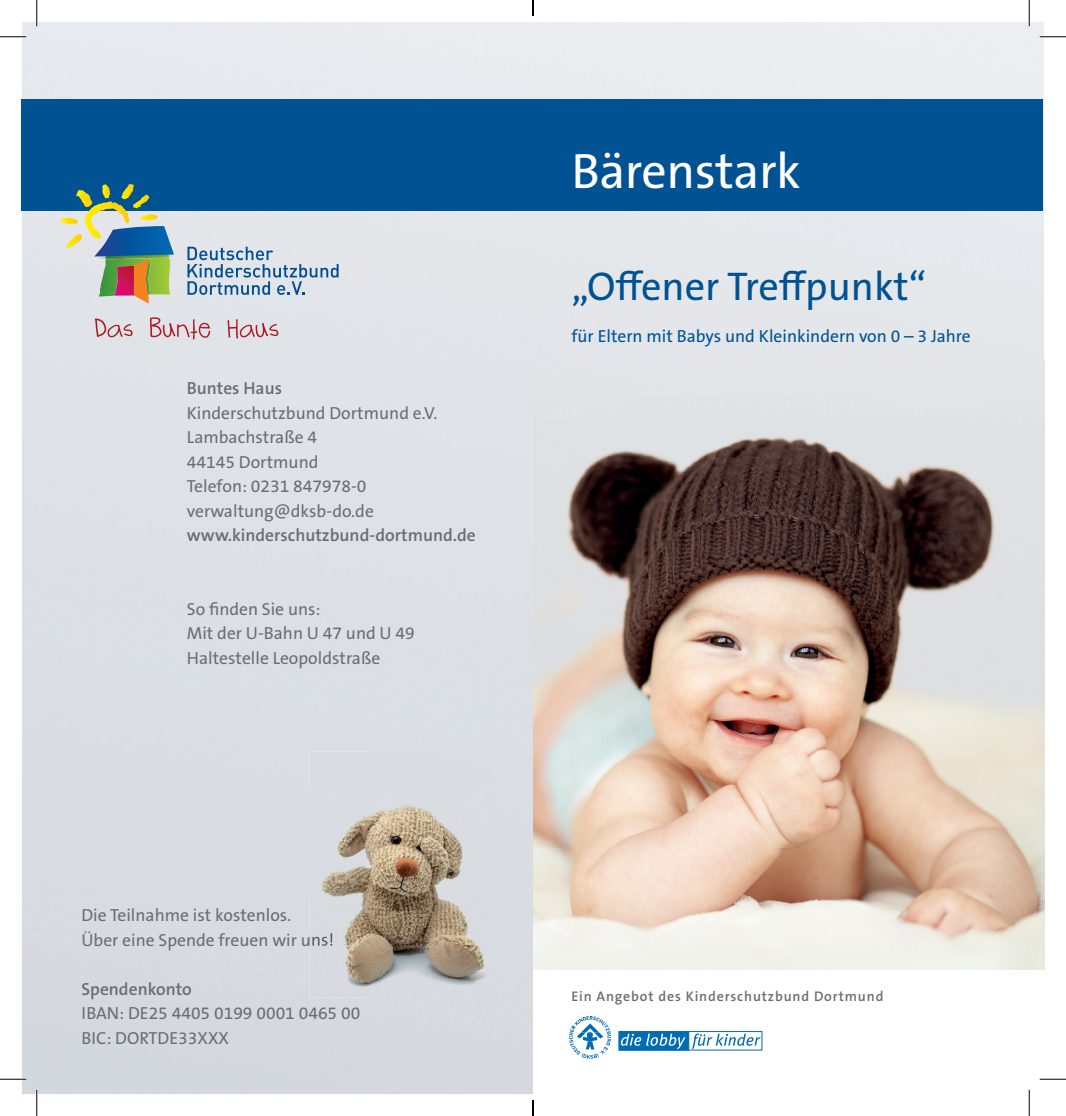
<style>
.page{position:relative;width:1066px;height:1116px;background:#fff}
.page>*{position:absolute;margin:0;border:0;box-sizing:border-box;transform-origin:0 0}
.t1{font:49.88px "The Sans B W5 Plain";letter-spacing:-.01em;color:#fff}
.t2{font:40.25px "The Sans B W5 Plain";color:#005293}
.t3{font:17.5px/24.5px "The Sans B W5 Plain";color:#6c6d70}
.t4{font:600 17.5px "The Sans B W6";color:#6c6d70}
.t5{font:17.5px "The Sans B W5 Plain";color:#005293}
.t6{font:600 14px "The Sans B W6";letter-spacing:.06em;color:#6c6d70}
</style>
<div class="page">
<img style="left:22px;top:22px;width:1022px;height:1071px">
<img style="left:533px;top:359px;width:511px;height:610px">
<div style="left:533px;top:969px;width:511px;height:124px;background:#fff"></div>
<div style="left:22px;top:99px;width:1021px;height:111px;background:#005293"></div>
<svg style="left:689px;top:1031px;width:73px;height:19px"></svg>
<div style="left:619px;top:1031px;width:70px;height:19px;background:#006bb6"></div>
<svg style="left:621px;top:1033px;width:64px;height:15px"></svg>
<svg style="left:692px;top:1033px;width:68px;height:15px"></svg>
<svg style="left:569px;top:1016px;width:42px;height:42px"></svg>
<div style="left:309px;top:751px;width:62px;height:37px;background:#d9dde2"></div>
<div style="left:371px;top:751px;width:123px;height:37px;background:#d9dde2"></div>
<img style="left:309px;top:788px;width:185px;height:209px">
<img style="left:309px;top:930px;width:23px;height:19px">
<svg style="left:187px;top:247px;width:151px;height:48px;background:#b2c5d7"></svg>
<img style="left:170px;top:229px;width:4px;height:30px">
<svg style="left:60px;top:184px;width:110px;height:120px"></svg>
<svg style="left:95px;top:318px;width:37px;height:19px"></svg>
<svg style="left:150px;top:317px;width:60px;height:22px"></svg>
<svg style="left:227px;top:319px;width:51px;height:19px"></svg>
<hr style="left:0;top:36px;width:26px;height:2px;background:#fff">
<hr style="left:1039px;top:36px;width:27px;height:2px;background:#fff">
<hr style="left:0;top:1077px;width:26px;height:3px;background:#fff">
<hr style="left:36px;top:0;width:2px;height:26px;background:#fff">
<hr style="left:36px;top:1089px;width:2px;height:26px;background:#fff">
<hr style="left:1028px;top:0;width:2px;height:26px;background:#fff">
<svg style="left:0;top:36px;width:26px;height:1px"></svg>
<svg style="left:1039px;top:36px;width:27px;height:1px"></svg>
<svg style="left:0;top:1078px;width:26px;height:1px"></svg>
<svg style="left:1039px;top:1078px;width:27px;height:1px"></svg>
<svg style="left:36px;top:0;width:1px;height:26px"></svg>
<svg style="left:36px;top:1089px;width:1px;height:26px"></svg>
<svg style="left:1029px;top:0;width:1px;height:26px"></svg>
<svg style="left:1029px;top:1089px;width:1px;height:26px"></svg>
<svg style="left:532px;top:0;width:2px;height:16px"></svg>
<svg style="left:532px;top:1100px;width:2px;height:15px"></svg>
<svg style="left:209px;top:601px;width:9px;height:13px"></svg>
<p class="t4" style="left:187px;top:377px;width:97px">Buntes Haus</p>
<p class="t3" style="left:187px;top:400px;width:252px">Kinderschutzbund Dortmund e.V.<br>Lambachstraße 4<br>44145 Dortmund<br>Telefon: 0231 847978-0 verwaltung@dksb-do.de</p>
<p class="t4" style="left:187px;top:524px;width:290px">www.kinderschutzbund-dortmund.de</p>
<p class="t3" style="left:187px;top:596px;width:229px">So nden Sie uns:<br>Mit der U-Bahn U 47 und U 49<br>Haltestelle Leopoldstraße</p>
<p class="t3" style="left:81px;top:902px;width:254px">Die Teilnahme ist kostenlos.<br>Über eine Spende freuen wir uns!</p>
<p class="t4" style="left:81px;top:977px;width:112px">Spendenkonto</p>
<p class="t3" style="left:81px;top:1000px;width:280px">IBAN: DE25 4405 0199 0001 0465 00<br>BIC: DORTDE33XXX</p>
<h1 class="t1" style="left:571px;top:139px;width:231px">Bärenstark</h1>
<h2 class="t2" style="left:571px;top:260px;width:356px">„Offener Treffpunkt“</h2>
<p class="t5" style="left:571px;top:325px;width:401px">für Eltern mit Babys und Kleinkindern von 0 – 3 Jahre</p>
<p class="t6" style="left:571px;top:987px;width:313px">Ein Angebot des Kinderschutzbund Dortmund</p>
</div>
